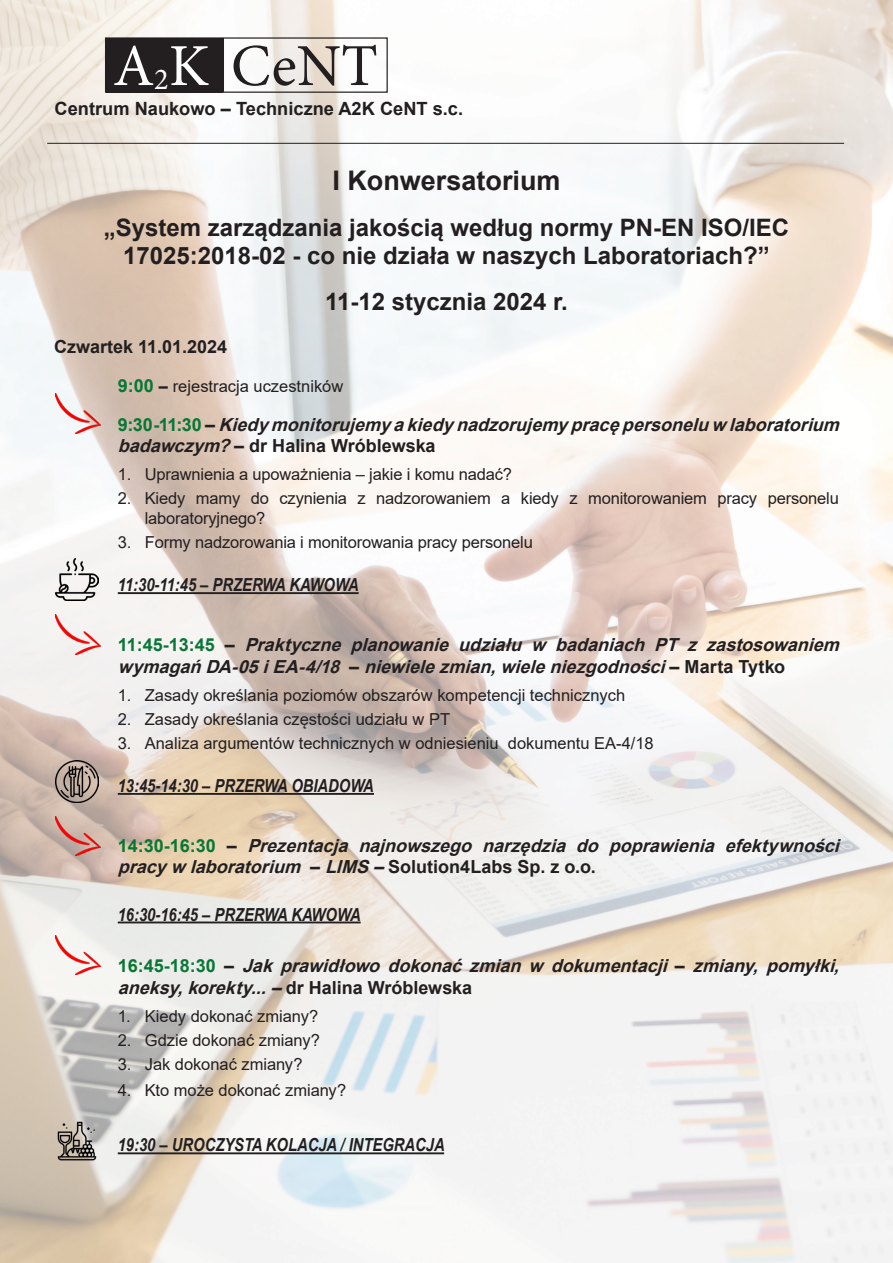
<style>
.page{position:relative;width:893px;height:1263px;background:#fff}
.page>*{position:absolute;margin:0;border:0;box-sizing:border-box;transform-origin:0 0}
.t1{font:59.55px "Minion Pro";color:#231f20}
.t2{font:700 27px "Arial";color:#231f20}
.t3{font:700 24px/28.8px "Arial";color:#231f20;text-align:center}
.t4{font:700 18.3px "Arial";color:#231f20}
.t5{font:italic 700 18px/21.6px "Arial";color:#231f20}
.t6{font:italic 700 18px "Arial Narrow";color:#231f20}
.t7{font:700 18px "Arial";color:#231f20}
.t8{font:16.5px/19.8px "Arial";letter-spacing:-.005em;color:#231f20}
.s1{color:#fff}
.s2{font-size:30.45px;color:#fff}
.s3{font-weight:700;font-size:18px;color:#087736}
.s4{font-weight:700}
.s5{font-style:normal;color:#087736}
.s6{font-style:normal}
</style>
<div class="page">
<img style="left:0;top:0;width:893px;height:1263px">
<div style="left:106px;top:38px;width:116px;height:54px;background:#231f20"></div>
<div style="left:105px;top:37px;width:118px;height:56px;border:1px solid #231f20"></div>
<div style="left:223px;top:37px;width:165px;height:56px;border:1px solid #231f20"></div>
<hr style="left:47px;top:143px;width:797px;height:1px;background:#231f20">
<hr style="left:118px;top:592px;width:241px;height:2px;background:#231f20">
<hr style="left:118px;top:793px;width:256px;height:2px;background:#231f20">
<hr style="left:118px;top:921px;width:243px;height:2px;background:#231f20">
<hr style="left:118px;top:1152px;width:326px;height:2px;background:#231f20">
<img style="left:56px;top:760px;width:42px;height:43px">
<img style="left:56px;top:394px;width:44px;height:39px">
<img style="left:56px;top:615px;width:44px;height:39px">
<img style="left:56px;top:816px;width:44px;height:40px">
<img style="left:56px;top:558px;width:42px;height:43px">
<img style="left:56px;top:1119px;width:42px;height:43px">
<img style="left:56px;top:936px;width:44px;height:39px">
<p class="t1" style="left:113px;top:26px;width:266px"><span class="s1">A</span><span class="s2">2</span><span class="s1">K</span> CeNT</p>
<p class="t4" style="left:55px;top:96px;width:410px">Centrum Naukowo – Techniczne A2K CeNT s.c.</p>
<p class="t2" style="left:332px;top:161px;width:230px">I Konwersatorium</p>
<p class="t3" style="left:104px;top:213px;width:687px">„System zarządzania jakością według normy PN-EN ISO/IEC<br>17025:2018-02 - co nie działa w naszych Laboratoriach?”</p>
<p class="t3" style="left:325px;top:288px;width:244px">11-12 stycznia 2024 r.</p>
<p class="t7" style="left:54px;top:334px;width:175px">Czwartek 11.01.2024</p>
<p class="t8" style="left:118px;top:376px;width:227px"><span class="s3">9:00</span> <span class="s4">–</span> rejestracja uczestników</p>
<p class="t5" style="left:118px;top:414px;width:730px"><span class="s5">9 : 3 0 - 1 1 : 3 0</span> <span class="s6">–</span> Kiedymonitorujemyakiedynadzorujemypracępersoneluw laboratorium badawczym?<span class="s6">– dr Halina Wróblewska</span></p>
<p class="t8" style="left:118px;top:465px;width:396px">1. Uprawnienia a upoważnienia – jakie i komu nadać?</p>
<p class="t8" style="left:145px;top:489px;width:696px;text-indent:-27px">2. Kiedy mamy do czynienia z nadzorowaniem a kiedy z monitorowaniem pracy personelu laboratoryjnego?</p>
<p class="t8" style="left:118px;top:532px;width:417px">3. Formy nadzorowania i monitorowania pracy personelu</p>
<p class="t6" style="left:118px;top:571px;width:242px">11:30-11:45 – PRZERWA KAWOWA</p>
<p class="t5" style="left:118px;top:634px;width:729px"><span class="s5">1 1 : 4 5 - 1 3 : 4 5</span> <span class="s6">–</span> Praktyczne planowanie udziału w badaniach PT z zastosowaniem wymagańDA-05iEA-4/18 <span class="s6">–</span> niewielezmian,wieleniezgodności<span class="s6">– M a r t a Ty t k o</span></p>
<p class="t8" style="left:118px;top:685px;width:509px">1. Zasady określania poziomów obszarów kompetencji technicznych</p>
<p class="t8" style="left:118px;top:709px;width:334px">2. Zasady określania częstości udziału w PT</p>
<p class="t8" style="left:118px;top:733px;width:537px">3. Analiza argumentów technicznych w odniesieniu dokumentu EA-4/18</p>
<p class="t6" style="left:118px;top:772px;width:258px">13:45-14:30 – PRZERWA OBIADOWA</p>
<p class="t5" style="left:118px;top:835px;width:730px"><span class="s5">1 4 : 3 0 - 1 6 : 3 0</span> <span class="s6">–</span> Prezentacja najnowszego narzędzia do poprawienia efektywności pracyw laboratorium <span class="s6">–</span> LIMS–<span class="s6">S o l u t i o n 4 L a b s S p . z o . o .</span></p>
<p class="t6" style="left:118px;top:901px;width:244px">16:30-16:45 – PRZERWA KAWOWA</p>
<p class="t5" style="left:118px;top:955px;width:730px"><span class="s5">1 6 : 4 5 - 1 8 : 3 0</span> <span class="s6">–</span> Jak prawidłowo dokonać zmian w dokumentacji <span class="s6">–</span> zmiany, pomyłki, aneksy,korekty...–<span class="s6">d r H a l i n a Wró b l ews ka</span></p>
<p class="t8" style="left:118px;top:1006px;width:202px">1. Kiedy dokonać zmiany?</p>
<p class="t8" style="left:118px;top:1030px;width:204px">2. Gdzie dokonać zmiany?</p>
<p class="t8" style="left:118px;top:1054px;width:186px">3. Jak dokonać zmiany?</p>
<p class="t8" style="left:118px;top:1080px;width:230px">4. Kto może dokonać zmiany?</p>
<p class="t6" style="left:118px;top:1131px;width:328px">19:30 – UROCZYSTA KOLACJA / INTEGRACJA</p>
</div>
